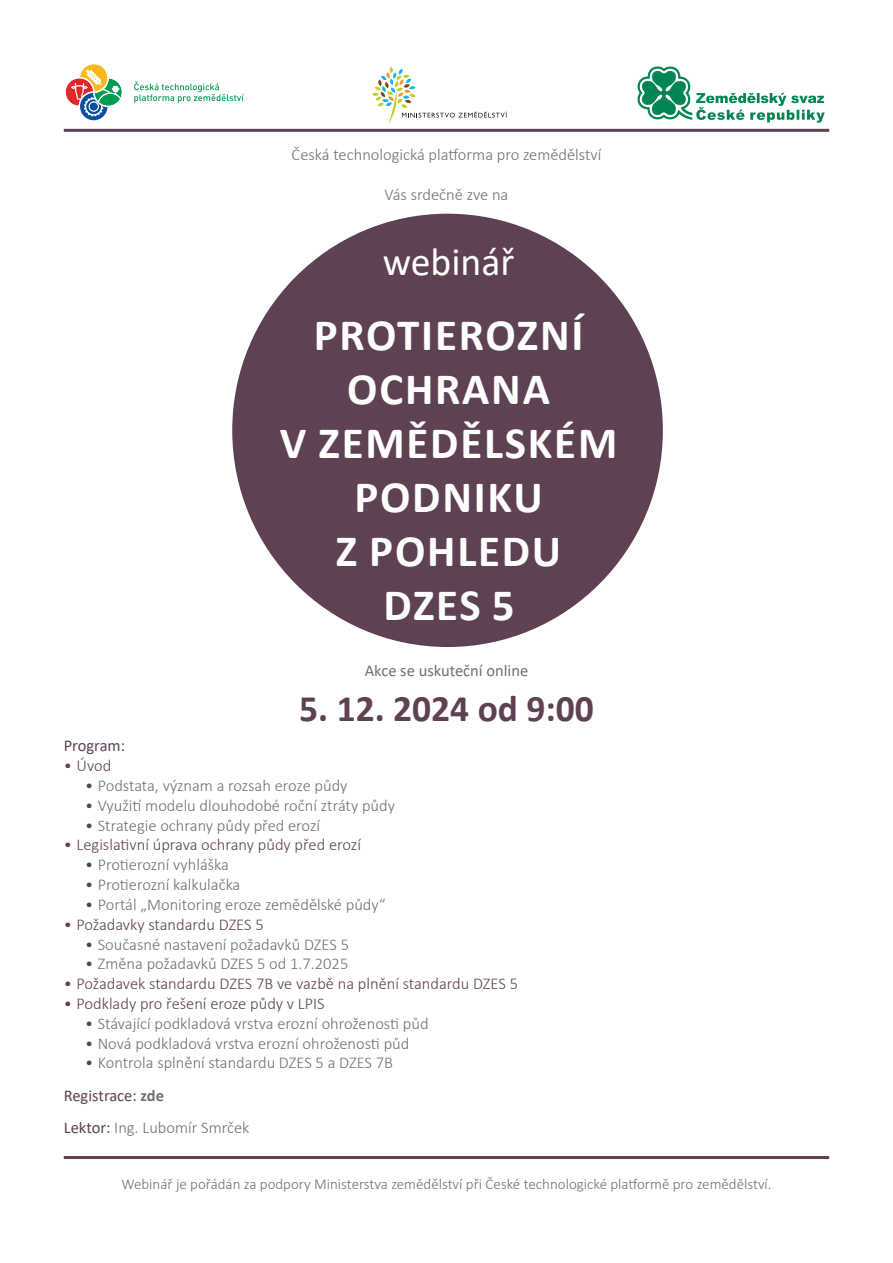
<style>
.page{position:relative;width:893px;height:1263px;background:#fff}
.page>*{position:absolute;margin:0;border:0;box-sizing:border-box;transform-origin:0 0}
.t1{font:700 45px/54px "Calibri";letter-spacing:.04em;color:#fff;text-align:center}
.t2{font:39.75px "Calibri";color:#fff}
.t3{font:700 37.5px "Calibri";color:#5e4153}
.t4{font:300 16.5px "Calibri";color:#6e7072}
.t5{font:300 16.5px "Calibri";color:#5e4153}
.t6{font:16.5px "Calibri";color:#5e4153}
.t7{font:16.5px "Calibri";color:#6e7072}
.t8{font:300 15px "Calibri";color:#6e7072}
.s1{color:#5e4153}
.s2{font-weight:700;color:#6e7072}
.s3{font-weight:400;color:#5e4153}
</style>
<div class="page">
<hr style="left:64px;top:1156px;width:765px;height:3px;background:#5e4153">
<div style="left:232px;top:214px;width:431px;height:433px;background:#5e4153;border-radius:50%"></div>
<hr style="left:64px;top:129px;width:765px;height:3px;background:#5e4153">
<svg style="left:134px;top:81px;width:110px;height:22px"></svg>
<svg style="left:65px;top:64px;width:57px;height:57px"></svg>
<svg style="left:372px;top:67px;width:135px;height:57px"></svg>
<img style="left:637px;top:66px;width:188px;height:57px">
<p class="t4" style="left:292px;top:144px;width:311px">Česká technologická platforma pro zemědělství</p>
<p class="t4" style="left:385px;top:184px;width:125px">Vás srdečně zve na</p>
<p class="t2" style="left:383px;top:234px;width:133px">webinář</p>
<p class="t1" style="left:280px;top:308px;width:339px">PROTIEROZNÍ<br>OCHRANA<br>V ZEMĚDĚLSKÉM<br>PODNIKU</p>
<p class="t1" style="left:336px;top:524px;width:227px">Z POHLEDU</p>
<p class="t1" style="left:383px;top:578px;width:133px">DZES 5</p>
<p class="t7" style="left:365px;top:659px;width:165px">Akce se uskuteční online</p>
<p class="t3" style="left:299px;top:682px;width:296px">5. 12. 2024 od 9:00</p>
<p class="t6" style="left:64px;top:734px;width:63px">Program:</p>
<p class="t5" style="left:64px;top:755px;width:49px">• Úvod</p>
<p class="t4" style="left:85px;top:775px;width:264px"><span class="s1">•</span> Podstata, význam a rozsah eroze půdy</p>
<p class="t4" style="left:85px;top:795px;width:312px"><span class="s1">•</span> Využití modelu dlouhodobé roční ztráty půdy</p>
<p class="t4" style="left:85px;top:815px;width:237px"><span class="s1">•</span> Strategie ochrany půdy před erozí</p>
<p class="t5" style="left:64px;top:835px;width:299px">• Legislativní úprava ochrany půdy před erozí</p>
<p class="t4" style="left:85px;top:854px;width:145px"><span class="s1">•</span> Protierozní vyhláška</p>
<p class="t4" style="left:85px;top:874px;width:157px"><span class="s1">•</span> Protierozní kalkulačka</p>
<p class="t4" style="left:85px;top:894px;width:302px"><span class="s1">•</span> Portál „Monitoring eroze zemědělské půdy“</p>
<p class="t5" style="left:64px;top:914px;width:201px">• Požadavky standardu DZES 5</p>
<p class="t4" style="left:85px;top:934px;width:265px"><span class="s1">•</span> Současné nastavení požadavků DZES 5</p>
<p class="t4" style="left:85px;top:953px;width:265px"><span class="s1">•</span> Změna požadavků DZES 5 od 1.7.2025</p>
<p class="t5" style="left:64px;top:973px;width:456px">• Požadavek standardu DZES 7B ve vazbě na plnění standardu DZES 5</p>
<p class="t5" style="left:64px;top:993px;width:262px">• Podklady pro řešení eroze půdy v LPIS</p>
<p class="t4" style="left:85px;top:1013px;width:345px"><span class="s1">•</span> Stávající podkladová vrstva erozní ohroženosti půd</p>
<p class="t4" style="left:85px;top:1033px;width:326px"><span class="s1">•</span> Nová podkladová vrstva erozní ohroženosti půd</p>
<p class="t4" style="left:85px;top:1052px;width:309px"><span class="s1">•</span> Kontrola splnění standardu DZES 5 a DZES 7B</p>
<p class="t6" style="left:64px;top:1084px;width:102px">Registrace: <span class="s2">zde</span></p>
<p class="t4" style="left:64px;top:1117px;width:187px"><span class="s3">Lektor:</span> Ing. Lubomír Smrček</p>
<p class="t8" style="left:121px;top:1175px;width:652px">Webinář je pořádán za podpory Ministerstva zemědělství při České technologické platformě pro zemědělství.</p>
</div>
